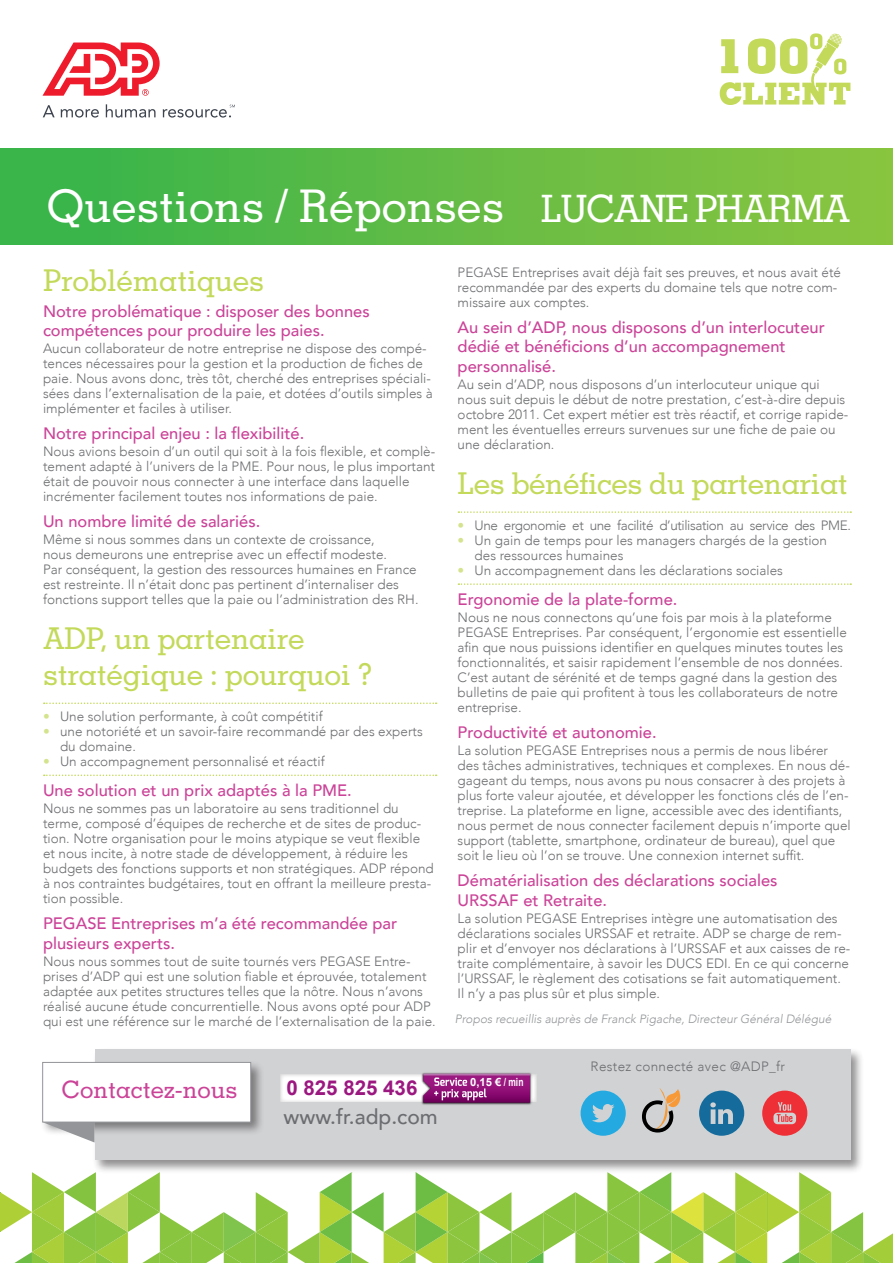
<style>
.page{position:relative;width:893px;height:1263px;background:#fff}
.page>*{position:absolute;margin:0;border:0;box-sizing:border-box;transform-origin:0 0}
.t1{font:500 45px "Memphis";color:#fff}
.t2{font:500 37.65px "Memphis";letter-spacing:-.04em;color:#fff}
.t3{font:500 30px/36px "Memphis";letter-spacing:-.01em;color:#c3d95a}
.t4{font:500 24px "Memphis";color:#cb4398}
.t5{font:500 21px "Avenir";color:#6c6d70}
.t6{font:700 20.55px "Arial";color:#9c1881}
.ss_titre{font:500 16.5px/19.5px "Avenir";color:#cb4398}
.t7{font:300 13.5px/15px "Avenir";color:#6c6d70}
.t8{font:300 13.5px "Avenir";letter-spacing:-.03em;color:#6c6d70}
.t9{font:300 13.5px "Avenir";letter-spacing:.025em;color:#6c6d70}
.t10{font:italic 300 12px "Avenir";color:#939598}
.t11{font:700 11.25px "Arial";color:#fff}
.s1{color:#d4e38d}
</style>
<div class="page">
<svg style="left:44px;top:702px;width:393px;height:2px"></svg>
<svg style="left:44px;top:774px;width:393px;height:2px"></svg>
<svg style="left:458px;top:511px;width:393px;height:2px"></svg>
<svg style="left:458px;top:583px;width:393px;height:2px"></svg>
<div style="left:0;top:148px;width:893px;height:96px;background:linear-gradient(to right,#35b34b,#8dc43f)"></div>
<svg style="left:43px;top:43px;width:117px;height:53px"></svg>
<svg style="left:43px;top:105px;width:12px;height:12px"></svg>
<svg style="left:61px;top:109px;width:38px;height:9px"></svg>
<svg style="left:106px;top:104px;width:50px;height:14px"></svg>
<svg style="left:163px;top:105px;width:72px;height:13px"></svg>
<div style="left:92px;top:1047px;width:773px;height:127px;background:#231f20;opacity:.5"></div>
<div style="left:95px;top:1049px;width:755px;height:111px;background:#d1d2d4"></div>
<div style="left:40px;top:1060px;width:225px;height:76px;background:#231f20;opacity:.5"></div>
<div style="left:43px;top:1062px;width:208px;height:60px;background:#fff;border:1px solid #939598"></div>
<svg style="left:43px;top:1122px;width:52px;height:20px"></svg>
<div style="left:281px;top:1074px;width:256px;height:28px;background:#fff"></div>
<img style="left:421px;top:1072px;width:112px;height:33px">
<svg style="left:423px;top:1073px;width:107px;height:30px;background:#993185"></svg>
<svg style="left:720px;top:33px;width:130px;height:72px"></svg>
<svg style="left:642px;top:1088px;width:38px;height:44px"></svg>
<svg style="left:581px;top:1090px;width:45px;height:46px"></svg>
<svg style="left:699px;top:1090px;width:45px;height:46px"></svg>
<svg style="left:762px;top:1090px;width:45px;height:46px"></svg>
<svg style="left:0;top:1172px;width:893px;height:91px"></svg>
<p class="t1" style="left:47px;top:179px;width:459px">Questions / Réponses</p>
<p class="t2" style="left:541px;top:186px;width:311px">LUCANE PHARMA</p>
<p class="t3" style="left:43px;top:262px;width:223px">Problématiques</p>
<p class="ss_titre" style="left:43px;top:300px;width:328px">Notre problématique : disposer des bonnes compétences pour produire les paies.</p>
<p class="t7" style="left:43px;top:341px;width:391px">Aucun collaborateur de notre entreprise ne dispose des compé&shy;tences nécessaires pour la gestion et la production de fiches de paie. Nous avons donc, très tôt, cherché des entreprises spéciali&shy;sées dans l’externalisation de la paie, et dotées d’outils simples à implémenter et faciles à utiliser.</p>
<p class="ss_titre" style="left:43px;top:423px;width:263px">Notre principal enjeu : la flexibilité.</p>
<p class="t7" style="left:43px;top:444px;width:394px">Nous avions besoin d’un outil qui soit à la fois flexible, et complè&shy;tement adapté à l’univers de la PME. Pour nous, le plus important était de pouvoir nous connecter à une interface dans laquelle incrémenter facilement toutes nos informations de paie.</p>
<p class="ss_titre" style="left:43px;top:511px;width:219px">Un nombre limité de salariés.</p>
<p class="t7" style="left:43px;top:532px;width:377px">Même si nous sommes dans un contexte de croissance,<br>nous demeurons une entreprise avec un effectif modeste.<br>Par conséquent, la gestion des ressources humaines en France est restreinte. Il n’était donc pas pertinent d’internaliser des fonctions support telles que la paie ou l’administration des RH.</p>
<p class="t3" style="left:43px;top:620px;width:331px">ADP, un partenaire stratégique : pourquoi ?</p>
<p class="t7" style="left:43px;top:709px;width:281px"><span class="s1">•</span> Une solution performante, à coût compétitif</p>
<p class="t7" style="left:60px;top:724px;width:364px;text-indent:-17px"><span class="s1">•</span> une notoriété et un savoir-faire recommandé par des experts du domaine.</p>
<p class="t7" style="left:43px;top:754px;width:283px"><span class="s1">•</span> Un accompagnement personnalisé et réactif</p>
<p class="ss_titre" style="left:43px;top:780px;width:310px">Une solution et un prix adaptés à la PME.</p>
<p class="t7" style="left:43px;top:801px;width:392px">Nous ne sommes pas un laboratoire au sens traditionnel du terme, composé d’équipes de recherche et de sites de produc&shy;tion. Notre organisation pour le moins atypique se veut flexible et nous incite, à notre stade de développement, à réduire les budgets des fonctions supports et non stratégiques. ADP répond à nos contraintes budgétaires, tout en offrant la meilleure presta&shy;tion possible.</p>
<p class="ss_titre" style="left:43px;top:913px;width:356px">PEGASE Entreprises m’a été recommandée par plusieurs experts.</p>
<p class="t7" style="left:43px;top:954px;width:394px">Nous nous sommes tout de suite tournés vers PEGASE Entre&shy;prises d’ADP qui est une solution fiable et éprouvée, totalement adaptée aux petites structures telles que la nôtre. Nous n’avons réalisé aucune étude concurrentielle. Nous avons opté pour ADP qui est une référence sur le marché de l’externalisation de la paie.</p>
<p class="t7" style="left:458px;top:265px;width:385px">PEGASE Entreprises avait déjà fait ses preuves, et nous avait été recommandée par des experts du domaine tels que notre com&shy;missaire aux comptes.</p>
<p class="ss_titre" style="left:458px;top:317px;width:369px">Au sein d’ADP, nous disposons d’un interlocuteur dédié et bénéficions d’un accompagnement personnalisé.</p>
<p class="t7" style="left:458px;top:377px;width:392px">Au sein d’ADP, nous disposons d’un interlocuteur unique qui nous suit depuis le début de notre prestation, c’est-à-dire depuis octobre 2011. Cet expert métier est très réactif, et corrige rapide&shy;ment les éventuelles erreurs survenues sur une fiche de paie ou une déclaration.</p>
<p class="t3" style="left:458px;top:465px;width:392px">Les bénéfices du partenariat</p>
<p class="t8" style="left:458px;top:517px;width:395px"><span class="s1">•</span> Une ergonomie et une facilité d’utilisation au service des PME.</p>
<p class="t7" style="left:475px;top:533px;width:354px;text-indent:-17px"><span class="s1">•</span> Un gain de temps pour les managers chargés de la gestion des ressources humaines</p>
<p class="t7" style="left:458px;top:563px;width:327px"><span class="s1">•</span> Un accompagnement dans les déclarations sociales</p>
<p class="ss_titre" style="left:458px;top:589px;width:221px">Ergonomie de la plate-forme.</p>
<p class="t7" style="left:458px;top:610px;width:391px">Nous ne nous connectons qu’une fois par mois à la plateforme PEGASE Entreprises. Par conséquent, l’ergonomie est essentielle afin que nous puissions identifier en quelques minutes toutes les fonctionnalités, et saisir rapidement l’ensemble de nos données.<br>C’est autant de sérénité et de temps gagné dans la gestion des bulletins de paie qui profitent à tous les collaborateurs de notre entreprise.</p>
<p class="ss_titre" style="left:458px;top:722px;width:201px">Productivité et autonomie.</p>
<p class="t7" style="left:458px;top:743px;width:395px">La solution PEGASE Entreprises nous a permis de nous libérer des tâches administratives, techniques et complexes. En nous dé&shy;gageant du temps, nous avons pu nous consacrer à des projets à plus forte valeur ajoutée, et développer les fonctions clés de l’en&shy;treprise. La plateforme en ligne, accessible avec des identifiants, nous permet de nous connecter facilement depuis n’importe quel support (tablette, smartphone, ordinateur de bureau), quel que soit le lieu où l’on se trouve. Une connexion internet suffit.</p>
<p class="ss_titre" style="left:458px;top:870px;width:321px">Dématérialisation des déclarations sociales<br>URSSAF et Retraite.</p>
<p class="t7" style="left:458px;top:910px;width:394px">La solution PEGASE Entreprises intègre une automatisation des déclarations sociales URSSAF et retraite. ADP se charge de rem&shy;plir et d’envoyer nos déclarations à l’URSSAF et aux caisses de re&shy;traite complémentaire, à savoir les DUCS EDI. En ce qui concerne l’URSSAF, le règlement des cotisations se fait automatiquement.<br>Il n’y a pas plus sûr et plus simple.</p>
<p class="t10" style="left:455px;top:1012px;width:378px">Propos recueillis auprès de Franck Pigache, Directeur Général Délégué</p>
<p class="t9" style="left:591px;top:1059px;width:196px">Restez connecté avec @ADP_fr</p>
<p class="t4" style="left:61px;top:1074px;width:177px">Contactez-nous</p>
<p class="t6" style="left:286px;top:1074px;width:133px">0 825 825 436</p>
<p class="t11" style="left:470px;top:1074px;width:55px">0,15 € / min</p>
<p class="t5" style="left:284px;top:1099px;width:156px">www.fr.adp.com</p>
</div>
